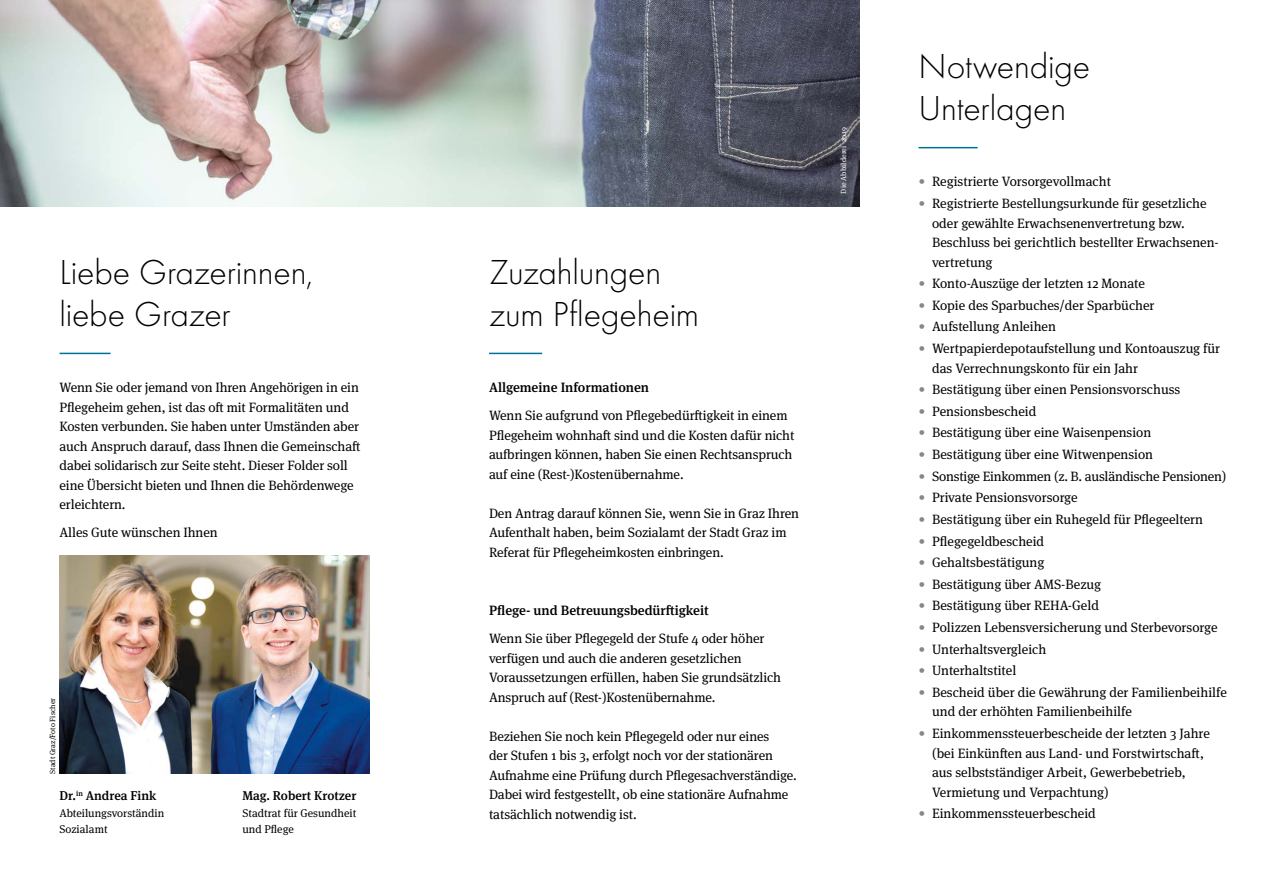
<style>
.page{position:relative;width:1280px;height:893px;background:#fff}
.page>*{position:absolute;margin:0;border:0;box-sizing:border-box;transform-origin:0 0}
.t1{font:300 36px/42px "Futura";letter-spacing:-.005em;color:#000}
.t2{font:13.5px/19.5px "Meta Serif OT";letter-spacing:-.005em;color:#000}
.t3{font:500 13.5px "Meta Serif OT";color:#000}
.t4{font:500 12.75px "Meta Serif OT";color:#000}
.t5{font:11.25px/16.5px "Meta Serif OT";color:#000}
.t6{font:7.5px "Meta Serif OT";color:#000}
.t7{font:7.5px "Meta Serif OT";letter-spacing:.015em;color:#fff}
.s1{color:#878787}
</style>
<div class="page">
<img style="left:60px;top:556px;width:310px;height:218px">
<img style="left:0;top:0;width:859px;height:207px">
<hr style="left:60px;top:353px;width:51px;height:1px;background:#00709c">
<hr style="left:918px;top:147px;width:60px;height:1px;background:#00709c">
<hr style="left:489px;top:353px;width:53px;height:1px;background:#00709c">
<h1 class="t1" style="left:60px;top:250px;width:255px">Liebe Grazerinnen, liebe Grazer</h1>
<p class="t2" style="left:60px;top:378px;width:302px">Wenn Sie oder jemand von Ihren Angehörigen in ein Pflegeheim gehen, ist das oft mit Formalitäten und Kosten verbunden. Sie haben unter Umständen aber auch Anspruch darauf, dass Ihnen die Gemeinschaft dabei solidarisch zur Seite steht. Dieser Folder soll eine Übersicht bieten und Ihnen die Behördenwege erleichtern.</p>
<p class="t2" style="left:60px;top:523px;width:160px">Alles Gute wünschen Ihnen</p>
<p class="t6" style="left:48px;top:774px;width:77px;rotate:-90deg">Stadt Graz/Foto Fischer</p>
<p class="t4" style="left:60px;top:788px;width:98px">Dr.<sup>in</sup> Andrea Fink</p>
<p class="t5" style="left:60px;top:805px;width:106px">Abteilungsvorständin<br>Sozialamt</p>
<p class="t4" style="left:242px;top:788px;width:116px">Mag. Robert Krotzer</p>
<p class="t5" style="left:242px;top:805px;width:115px">Stadtrat für Gesundheit und Pflege</p>
<h1 class="t1" style="left:489px;top:250px;width:212px">Zuzahlungen zum Pflegeheim</h1>
<p class="t3" style="left:489px;top:379px;width:162px">Allgemeine Informationen</p>
<p class="t2" style="left:489px;top:406px;width:307px">Wenn Sie aufgrund von Pflegebedürftigkeit in einem Pflegeheim wohnhaft sind und die Kosten dafür nicht aufbringen können, haben Sie einen Rechtsanspruch auf eine (Rest-)Kostenübernahme.</p>
<p class="t2" style="left:489px;top:503px;width:311px">Den Antrag darauf können Sie, wenn Sie in Graz Ihren<br>Aufenthalt haben, beim Sozialamt der Stadt Graz im<br>Referat für Pflegeheimkosten einbringen.</p>
<p class="t3" style="left:489px;top:602px;width:221px">Pflege- und Betreuungsbedürftigkeit</p>
<p class="t2" style="left:489px;top:629px;width:294px">Wenn Sie über Pflegegeld der Stufe 4 oder höher verfügen und auch die anderen gesetzlichen Voraussetzungen erfüllen, haben Sie grundsätzlich Anspruch auf (Rest-)Kostenübernahme.</p>
<p class="t2" style="left:489px;top:726px;width:309px">Beziehen Sie noch kein Pflegegeld oder nur eines<br>der Stufen 1 bis 3, erfolgt noch vor der stationären Aufnahme eine Prüfung durch Pflegesachverständige.<br>Dabei wird festgestellt, ob eine stationäre Aufnahme tatsächlich notwendig ist.</p>
<p class="t7" style="left:839px;top:194px;width:68px;rotate:-90deg">Die Abbilderei 2019</p>
<h1 class="t1" style="left:918px;top:44px;width:173px">Notwendige<br>Unterlagen</h1>
<p class="t2" style="left:918px;top:172px;width:194px"><span class="s1">•</span> Registrierte Vorsorgevollmacht</p>
<p class="t2" style="left:932px;top:194px;width:288px;text-indent:-14px"><span class="s1">•</span> Registrierte Bestellungsurkunde für gesetzliche oder gewählte Erwachsenenvertretung bzw.<br>Beschluss bei gerichtlich bestellter Erwachsenen&shy;vertretung</p>
<p class="t2" style="left:918px;top:274px;width:228px"><span class="s1">•</span> Konto-Auszüge der letzten 12 Monate</p>
<p class="t2" style="left:918px;top:295px;width:237px"><span class="s1">•</span> Kopie des Sparbuches/der Sparbücher</p>
<p class="t2" style="left:918px;top:317px;width:139px"><span class="s1">•</span> Aufstellung Anleihen</p>
<p class="t2" style="left:932px;top:339px;width:290px;text-indent:-14px"><span class="s1">•</span> Wertpapierdepotaufstellung und Kontoauszug für das Verrechnungskonto für ein Jahr</p>
<p class="t2" style="left:918px;top:380px;width:263px"><span class="s1">•</span> Bestätigung über einen Pensionsvorschuss</p>
<p class="t2" style="left:918px;top:401px;width:119px"><span class="s1">•</span> Pensionsbescheid</p>
<p class="t2" style="left:918px;top:423px;width:234px"><span class="s1">•</span> Bestätigung über eine Waisenpension</p>
<p class="t2" style="left:918px;top:445px;width:236px"><span class="s1">•</span> Bestätigung über eine Witwenpension</p>
<p class="t2" style="left:918px;top:466px;width:309px"><span class="s1">•</span> Sonstige Einkommen (z. B. ausländische Pensionen)</p>
<p class="t2" style="left:918px;top:488px;width:161px"><span class="s1">•</span> Private Pensionsvorsorge</p>
<p class="t2" style="left:918px;top:509px;width:286px"><span class="s1">•</span> Bestätigung über ein Ruhegeld für Pflegeeltern</p>
<p class="t2" style="left:918px;top:531px;width:127px"><span class="s1">•</span> Pflegegeldbescheid</p>
<p class="t2" style="left:918px;top:553px;width:127px"><span class="s1">•</span> Gehaltsbestätigung</p>
<p class="t2" style="left:918px;top:574px;width:184px"><span class="s1">•</span> Bestätigung über AMS-Bezug</p>
<p class="t2" style="left:918px;top:596px;width:182px"><span class="s1">•</span> Bestätigung über REHA-Geld</p>
<p class="t2" style="left:918px;top:618px;width:300px"><span class="s1">•</span> Polizzen Lebensversicherung und Sterbevorsorge</p>
<p class="t2" style="left:918px;top:639px;width:129px"><span class="s1">•</span> Unterhaltsvergleich</p>
<p class="t2" style="left:918px;top:661px;width:99px"><span class="s1">•</span> Unterhaltstitel</p>
<p class="t2" style="left:932px;top:682px;width:296px;text-indent:-14px"><span class="s1">•</span> Bescheid über die Gewährung der Familienbeihilfe und der erhöhten Familienbeihilfe</p>
<p class="t2" style="left:932px;top:724px;width:279px;text-indent:-14px"><span class="s1">•</span> Einkommenssteuerbescheide der letzten 3 Jahre (bei Einkünften aus Land- und Forstwirtschaft, aus selbstständiger Arbeit, Gewerbebetrieb, Vermietung und Verpachtung)</p>
<p class="t2" style="left:918px;top:804px;width:179px"><span class="s1">•</span> Einkommenssteuerbescheid</p>
</div>
